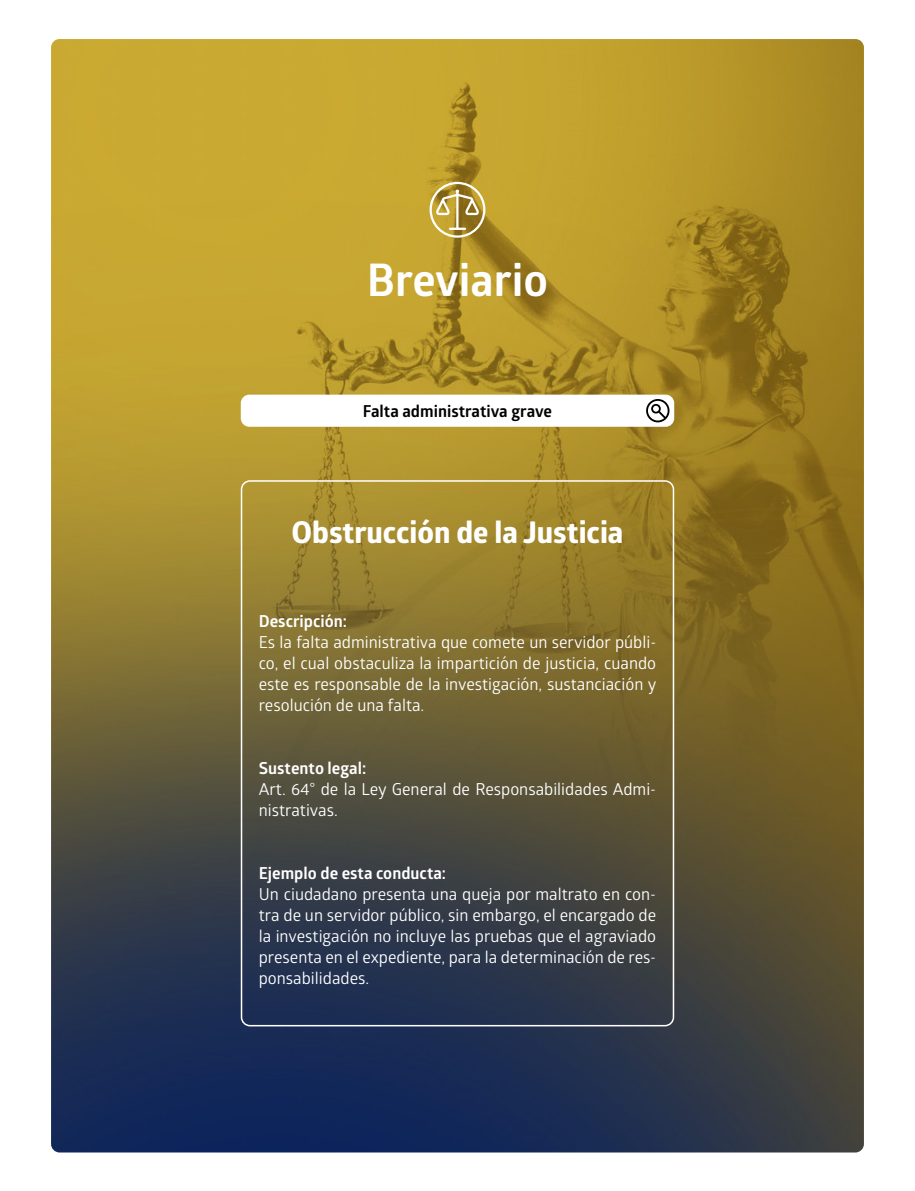
<style>
.page{position:relative;width:915px;height:1191px;background:#fff}
.page>*{position:absolute;margin:0;border:0;box-sizing:border-box;transform-origin:0 0}
.t1{font:700 45px "Glober";color:#fff}
.t2{font:700 30px "Globerx";color:#fff}
.t3{font:16.5px/21px "Glober";color:#fff;text-align:justify}
.t4{font:700 16.5px "Glober";color:#fff}
.t5{font:700 16.5px "Glober";color:#000}
</style>
<div class="page">
<img style="left:51px;top:39px;width:812px;height:1113px">
<div style="left:241px;top:480px;width:433px;height:546px;border:2px solid #fff;border-radius:9px"></div>
<div style="left:241px;top:394px;width:433px;height:33px;background:#fff;border-radius:9px"></div>
<svg style="left:646px;top:399px;width:23px;height:23px"></svg>
<svg style="left:436px;top:189px;width:42px;height:41px"></svg>
<div style="left:429px;top:182px;width:56px;height:56px;border:2px solid #fff;border-radius:50%"></div>
<h1 class="t1" style="left:367px;top:248px;width:183px">Breviario</h1>
<p class="t5" style="left:363px;top:400px;width:191px">Falta administrativa grave</p>
<h2 class="t2" style="left:291px;top:511px;width:333px">Obstrucción de la Justicia</h2>
<p class="t4" style="left:259px;top:610px;width:90px">Descripción:</p>
<p class="t3" style="left:259px;top:631px;width:399px">Es la falta administrativa que comete un servidor públi&shy;co, el cual obstaculiza la impartición de justicia, cuando este es responsable de la investigación, sustanciación y resolución de una falta.</p>
<p class="t4" style="left:259px;top:757px;width:109px">Sustento legal:</p>
<p class="t3" style="left:259px;top:778px;width:399px">Art. 64° de la Ley General de Responsabilidades Admi&shy;nistrativas.</p>
<p class="t4" style="left:259px;top:862px;width:189px">Ejemplo de esta conducta:</p>
<p class="t3" style="left:259px;top:883px;width:399px">Un ciudadano presenta una queja por maltrato en con&shy;tra de un servidor público, sin embargo, el encargado de la investigación no incluye las pruebas que el agraviado presenta en el expediente, para la determinación de res&shy;ponsabilidades.</p>
</div>
